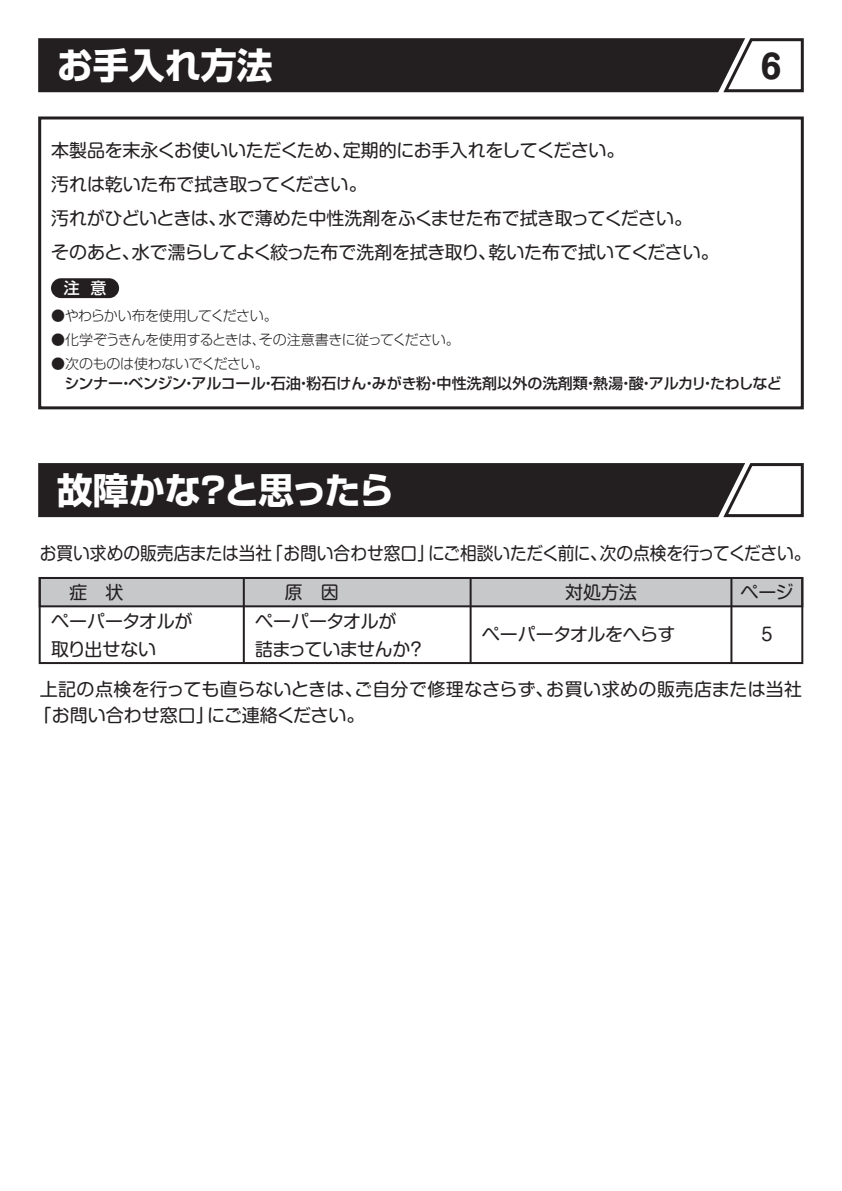
<style>
.page{position:relative;width:842px;height:1191px;background:#fff}
.page>*{position:absolute;margin:0;border:0;box-sizing:border-box;transform-origin:0 0}
.t1{font:700 36px "Shin Go Pro";letter-spacing:-.045em;color:#fff}
.t2{font:700 36px "Shin Go Pro";color:#fff}
.t3{font:700 32px "Shin M Go Pro";color:#231f20}
.t4{font:18px/34px "Shin M Go Pro";letter-spacing:-.01em;color:#231f20}
.t5{font:18px "Shin M Go Pro";letter-spacing:-.01em;color:#231f20;scale:.93 1}
.t6{font:18px/28.4px "Shin M Go Pro";letter-spacing:-.03em;color:#231f20}
.t7{font:500 16px "Shin Go Pro";color:#fff}
.t8{font:500 15px "Shin Go Pro";color:#231f20}
.t9{font:300 14px "Shin Go Pro";letter-spacing:-.03em;color:#231f20}
</style>
<div class="page">
<div style="left:51px;top:278px;width:68px;height:20px;background:#231f20;border-radius:10px"></div>
<svg style="left:747px;top:38px;width:57px;height:55px"></svg>
<div style="left:38px;top:38px;width:709px;height:55px;background:#231f20"></div>
<div style="left:38px;top:116px;width:766px;height:293px;border:3px solid #231f20"></div>
<div style="left:39px;top:577px;width:764px;height:30px;background:#c7c8ca;border:2px solid #231f20"></div>
<div style="left:39px;top:577px;width:764px;height:87px;border:2px solid #231f20"></div>
<hr style="left:243px;top:578px;width:2px;height:85px;background:#231f20">
<hr style="left:470px;top:578px;width:2px;height:85px;background:#231f20">
<hr style="left:730px;top:578px;width:2px;height:85px;background:#231f20">
<hr style="left:153px;top:662px;width:649px;height:1px;background:#231f20">
<svg style="left:747px;top:463px;width:57px;height:55px"></svg>
<div style="left:38px;top:463px;width:709px;height:55px;background:#231f20"></div>
<h1 class="t2" style="left:57px;top:37px;width:218px">お手入れ方法</h1>
<h2 class="t3" style="left:761px;top:41px;width:22px">6</h2>
<p class="t4" style="left:51px;top:131px;width:669px">本製品を末永くお使いいただくため、定期的にお手入れをしてください。<br>汚れは乾いた布で拭き取ってください。<br>汚れがひどいときは、水で薄めた中性洗剤をふくませた布で拭き取ってください。<br>そのあと、水で濡らしてよく絞った布で洗剤を拭き取り、乾いた布で拭いてください。</p>
<p class="t7" style="left:64px;top:275px;width:44px">注 意</p>
<p class="t9" style="left:51px;top:304px;width:228px">●やわらかい布を使用してください。</p>
<p class="t9" style="left:51px;top:328px;width:410px">●化学ぞうきんを使用するときは、その注意書きに従ってください。</p>
<p class="t9" style="left:51px;top:352px;width:219px">●次のものは使わないでください。</p>
<p class="t8" style="left:64px;top:370px;width:719px">シンナー・ベンジン・アルコール・石油・粉石けん・みがき粉・中性洗剤以外の洗剤類・熱湯・酸・アルカリ・たわしなど</p>
<h1 class="t1" style="left:57px;top:461px;width:339px">故障かな？と思ったら</h1>
<p class="t5" style="left:40px;top:538px;width:830px">お買い求めの販売店または当社「お問い合わせ窓口」にご相談いただく前に、次の点検を行ってください。</p>
<p class="t4" style="left:69px;top:573px;width:55px">症　状</p>
<p class="t4" style="left:285px;top:573px;width:55px">原　因</p>
<p class="t4" style="left:565px;top:573px;width:74px">対処方法</p>
<p class="t4" style="left:740px;top:573px;width:55px">ページ</p>
<p class="t6" style="left:255px;top:604px;width:168px">ペーパータオルが<br>詰まっていませんか?</p>
<p class="t4" style="left:51px;top:604px;width:143px;line-height:28.4px">ペーパータオルが取り出せない</p>
<p class="t4" style="left:482px;top:615px;width:195px">ペーパータオルをへらす</p>
<p class="t4" style="left:34px;top:673px;width:770px;line-height:26px;text-indent:6px">上記の点検を行っても直らないときは、ご自分で修理なさらず、お買い求めの販売店または当社「お問い合わせ窓口」にご連絡ください。</p>
<p class="t4" style="left:761px;top:615px;width:12px">5</p>
</div>
